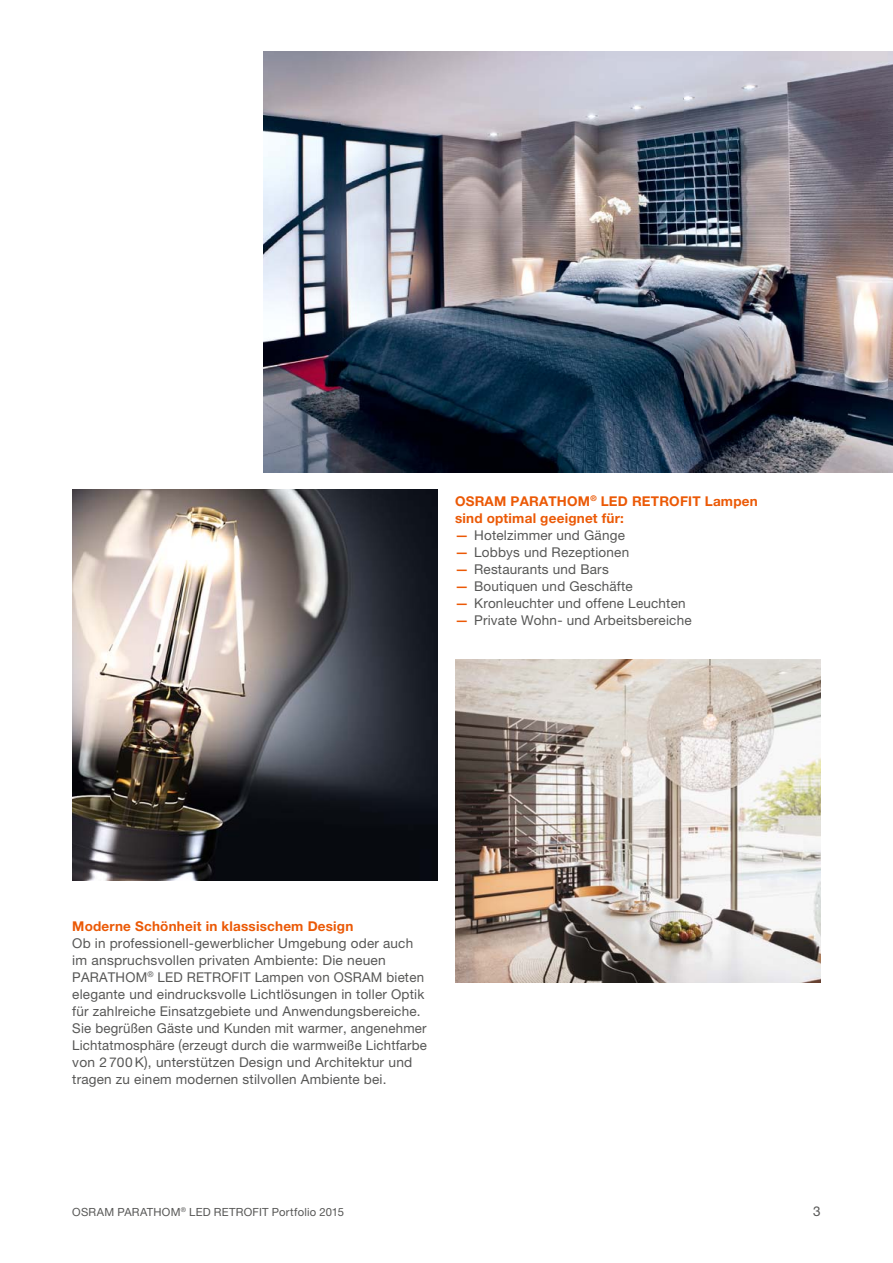
<style>
.page{position:relative;width:893px;height:1263px;background:#fff}
.page>*{position:absolute;margin:0;border:0;box-sizing:border-box;transform-origin:0 0}
.t1{font:13.5px/17px "Helvetica Neue LT Pro";letter-spacing:.015em;color:#575756}
.t2{font:700 13.5px/17px "Helvetica Neue LT Pro";letter-spacing:.015em;color:#eb5906}
.t3{font:11.25px "Helvetica Neue LT Pro";letter-spacing:.02em;color:#575756}
.s1{font-weight:500;color:#eb5906}
.s2{font-size:15.15px}
</style>
<div class="page">
<img style="left:264px;top:51px;width:629px;height:421px">
<img style="left:455px;top:659px;width:366px;height:323px">
<img style="left:72px;top:489px;width:366px;height:391px">
<p class="t2" style="left:455px;top:494px;width:304px">OSRAM PARATHOM<sup>®</sup> LED RETROFIT Lampen sind optimal geeignet für:</p>
<p class="t1" style="left:455px;top:528px;width:171px"><span class="s1">—</span> Hotelzimmer und Gänge</p>
<p class="t1" style="left:455px;top:545px;width:176px"><span class="s1">—</span> Lobbys und Rezeptionen</p>
<p class="t1" style="left:455px;top:562px;width:155px"><span class="s1">—</span> Restaurants und Bars</p>
<p class="t1" style="left:455px;top:579px;width:179px"><span class="s1">—</span> Boutiquen und Geschäfte</p>
<p class="t1" style="left:455px;top:596px;width:232px"><span class="s1">—</span> Kronleuchter und offene Leuchten</p>
<p class="t1" style="left:455px;top:613px;width:238px"><span class="s1">—</span> Private Wohn- und Arbeitsbereiche</p>
<p class="t2" style="left:72px;top:919px;width:283px">Moderne Schönheit in klassischem Design</p>
<p class="t1" style="left:72px;top:936px;width:356px">Ob in professionell-gewerblicher Umgebung oder auch im anspruchsvollen privaten Ambiente: Die neuen PARATHOM<sup>®</sup> LED RETROFIT Lampen von OSRAM bieten elegante und eindrucksvolle Lichtlösungen in toller Optik für zahlreiche Einsatzgebiete und Anwendungsbereiche.<br>Sie begrüßen Gäste und Kunden mit warmer, angenehmer Licht atmosphäre <span class="s2">(</span>erzeugt durch die warmweiße Lichtfarbe von 2 700 K<span class="s2">)</span>, unterstützen Design und Architektur und tragen zu einem modernen stilvollen Ambiente bei.</p>
<p class="t3" style="left:72px;top:1208px;width:273px">OSRAM PARATHOM<sup>®</sup> LED RETROFIT Portfolio 2015</p>
<p class="t1" style="left:813px;top:1204px;width:9px">3</p>
</div>
